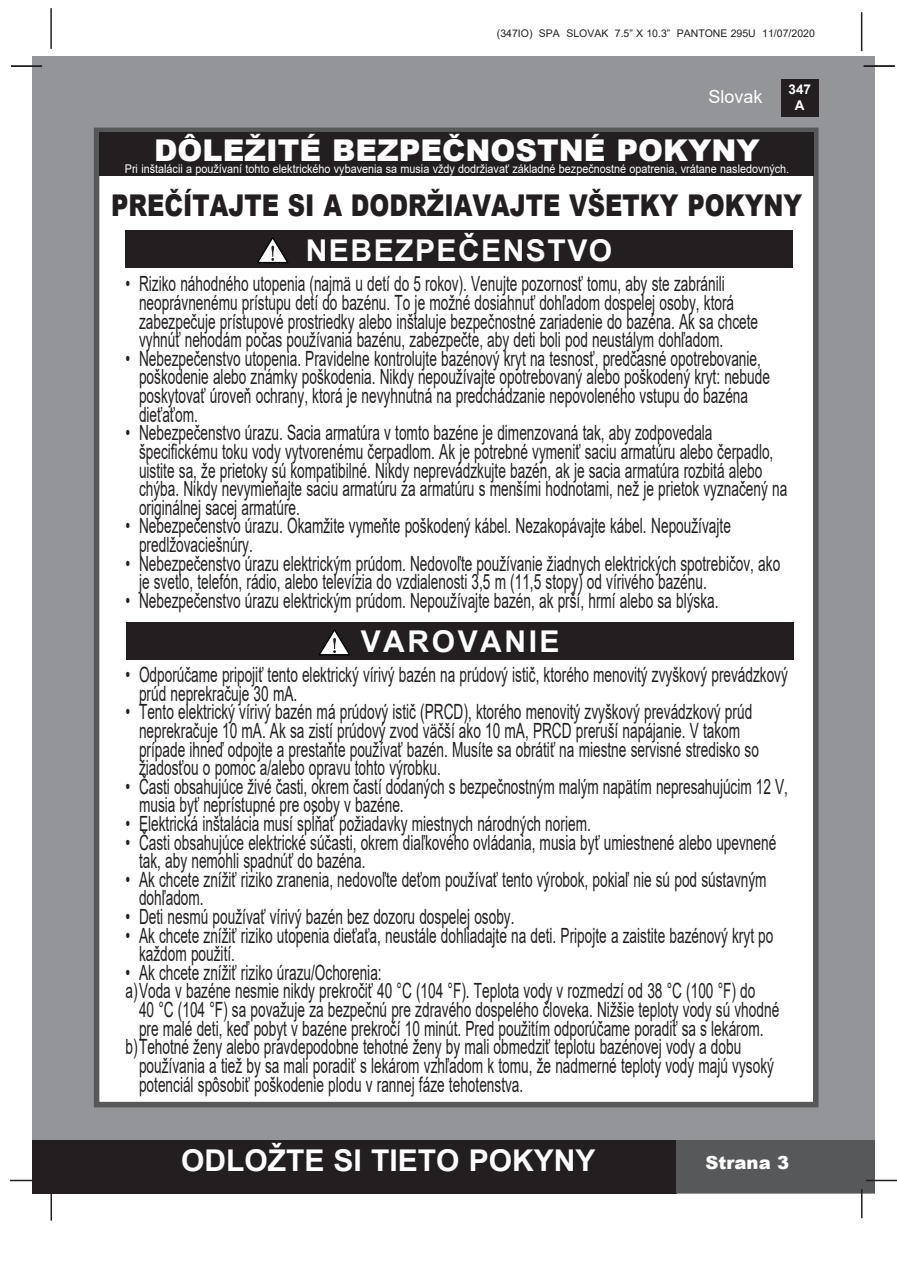
<style>
.page{position:relative;width:897px;height:1264px;background:#fff}
.page>*{position:absolute;margin:0;border:0;box-sizing:border-box;transform-origin:0 0}
.t1{font:900 30px "Arial";color:#231f20;scale:.8 1}
.t2{font:900 30px "Arial";color:#fff}
.t3{font:700 30px "Arial";color:#fff}
.t4{font:700 30px "Arial";letter-spacing:.05em;color:#fff}
.t5{font:700 30px "Arial";letter-spacing:.085em;color:#fff}
.t6{font:21px "Arial";color:#231f20;scale:.65 1}
.t7{font:900 18px "Arial";color:#fff}
.t8{font:18px "Arial";color:#fff}
.t9{font:700 13.5px/16.2px "Arial";color:#fff;text-align:center}
.t10{font:12px "Arial";color:#fff;scale:.9 1}
.t11{font:10.5px "Arial";color:#231f20}
</style>
<div class="page">
<div style="left:33px;top:56px;width:842px;height:1137px;background:#939598"></div>
<div style="left:780px;top:79px;width:38px;height:38px;background:#231f20"></div>
<hr style="left:50px;top:8px;width:2px;height:41px;background:#231f20">
<hr style="left:860px;top:12px;width:2px;height:39px;background:#231f20">
<div style="left:33px;top:1140px;width:644px;height:53px;background:#231f20"></div>
<div style="left:676px;top:1140px;width:199px;height:53px;background:#57585a"></div>
<hr style="left:865px;top:1179px;width:31px;height:2px;background:#231f20">
<hr style="left:860px;top:1189px;width:2px;height:29px;background:#231f20">
<hr style="left:50px;top:1190px;width:2px;height:30px;background:#231f20">
<hr style="left:10px;top:1179px;width:31px;height:2px;background:#231f20">
<div style="left:94px;top:128px;width:724px;height:979px;background:#fff;border:6px solid #57585a"></div>
<div style="left:99px;top:132px;width:714px;height:44px;background:#231f20"></div>
<hr style="left:863px;top:65px;width:31px;height:2px;background:#231f20">
<hr style="left:11px;top:65px;width:31px;height:2px;background:#231f20">
<div style="left:125px;top:230px;width:667px;height:38px;background:#231f20"></div>
<svg style="left:257px;top:237px;width:31px;height:26px"></svg>
<div style="left:127px;top:622px;width:666px;height:38px;background:#231f20"></div>
<svg style="left:319px;top:629px;width:31px;height:26px"></svg>
<p class="t11" style="left:497px;top:26px;width:319px">(347IO) SPA SLOVAK 7.5” X 10.3” PANTONE 295U 11/07/2020</p>
<p class="t8" style="left:708px;top:84px;width:56px">Slovak</p>
<p class="t9" style="left:788px;top:81px;width:24px">347<br>A</p>
<p class="t2" style="left:154px;top:129px;width:607px">DÔLEŽITÉ BEZPEČNOSTNÉ POKYNY</p>
<p class="t1" style="left:111px;top:183px;width:865px">PREČÍTAJTE SI A DODRŽIAVAJTE VŠETKY POKYNY</p>
<p class="t10" style="left:125px;top:160px;width:739px">Pri inštalácii a používaní tohto elektrického vybavenia sa musia vždy dodržiavať základné bezpečnostné opatrenia, vrátane nasledovných.</p>
<p class="t4" style="left:306px;top:230px;width:308px">NEBEZPEČENSTVO</p>
<p class="t6" style="left:125px;top:270px;width:923px">• Riziko náhodného utopenia (najmä u detí do 5 rokov). Venujte pozornosť tomu, aby ste zabránili</p>
<p class="t6" style="left:139px;top:288px;width:917px">neoprávnenému prístupu detí do bazénu. To je možné dosiahnuť dohľadom dospelej osoby, ktorá</p>
<p class="t6" style="left:139px;top:307px;width:953px">zabezpečuje prístupové prostriedky alebo inštaluje bezpečnostné zariadenie do bazéna. Ak sa chcete</p>
<p class="t6" style="left:139px;top:325px;width:900px">vyhnúť nehodám počas používania bazénu, zabezpečte, aby deti boli pod neustálym dohľadom.</p>
<p class="t6" style="left:125px;top:344px;width:979px">• Nebezpečenstvo utopenia. Pravidelne kontrolujte bazénový kryt na tesnosť, predčasné opotrebovanie,</p>
<p class="t6" style="left:139px;top:363px;width:971px">poškodenie alebo známky poškodenia. Nikdy nepoužívajte opotrebovaný alebo poškodený kryt: nebude</p>
<p class="t6" style="left:139px;top:381px;width:938px">poskytovať úroveň ochrany, ktorá je nevyhnutná na predchádzanie nepovoleného vstupu do bazéna</p>
<p class="t6" style="left:139px;top:400px;width:92px">dieťaťom.</p>
<p class="t6" style="left:125px;top:418px;width:904px">• Nebezpečenstvo úrazu. Sacia armatúra v tomto bazéne je dimenzovaná tak, aby zodpovedala</p>
<p class="t6" style="left:139px;top:437px;width:977px">špecifickému toku vody vytvorenému čerpadlom. Ak je potrebné vymeniť saciu armatúru alebo čerpadlo,</p>
<p class="t6" style="left:139px;top:456px;width:960px">uistite sa, že prietoky sú kompatibilné. Nikdy neprevádzkujte bazén, ak je sacia armatúra rozbitá alebo</p>
<p class="t6" style="left:139px;top:474px;width:998px">chýba. Nikdy nevymieňajte saciu armatúru za armatúru s menšími hodnotami, než je prietok vyznačený na</p>
<p class="t6" style="left:139px;top:493px;width:249px">originálnej sacej armatúre.</p>
<p class="t6" style="left:125px;top:511px;width:932px">• Nebezpečenstvo úrazu. Okamžite vymeňte poškodený kábel. Nezakopávajte kábel. Nepoužívajte</p>
<p class="t6" style="left:139px;top:530px;width:177px">predlžovaciešnúry.</p>
<p class="t6" style="left:125px;top:549px;width:1008px">• Nebezpečenstvo úrazu elektrickým prúdom. Nedovoľte používanie žiadnych elektrických spotrebičov, ako</p>
<p class="t6" style="left:139px;top:567px;width:875px">je svetlo, telefón, rádio, alebo televízia do vzdialenosti 3,5 m (11,5 stopy) od vírivého bazénu.</p>
<p class="t6" style="left:125px;top:586px;width:913px">• Nebezpečenstvo úrazu elektrickým prúdom. Nepoužívajte bazén, ak prší, hrmí alebo sa blýska.</p>
<p class="t5" style="left:361px;top:621px;width:200px">VAROVANIE</p>
<p class="t6" style="left:125px;top:660px;width:1020px">• Odporúčame pripojiť tento elektrický vírivý bazén na prúdový istič, ktorého menovitý zvyškový prevádzkový</p>
<p class="t6" style="left:139px;top:679px;width:245px">prúd neprekračuje 30 mA.</p>
<p class="t6" style="left:125px;top:697px;width:965px">• Tento elektrický vírivý bazén má prúdový istič (PRCD), ktorého menovitý zvyškový prevádzkový prúd</p>
<p class="t6" style="left:139px;top:716px;width:926px">neprekračuje 10 mA. Ak sa zistí prúdový zvod väčší ako 10 mA, PRCD preruší napájanie. V takom</p>
<p class="t6" style="left:139px;top:735px;width:955px">prípade ihneď odpojte a prestaňte používať bazén. Musíte sa obrátiť na miestne servisné stredisko so</p>
<p class="t6" style="left:139px;top:753px;width:466px">žiadosťou o pomoc a/alebo opravu tohto výrobku.</p>
<p class="t6" style="left:125px;top:772px;width:1020px">• Časti obsahujúce živé časti, okrem častí dodaných s bezpečnostným malým napätím nepresahujúcim 12 V,</p>
<p class="t6" style="left:139px;top:790px;width:409px">musia byť neprístupné pre osoby v bazéne.</p>
<p class="t6" style="left:125px;top:809px;width:717px">• Elektrická inštalácia musí spĺňať požiadavky miestnych národných noriem.</p>
<p class="t6" style="left:125px;top:828px;width:1002px">• Časti obsahujúce elektrické súčasti, okrem diaľkového ovládania, musia byť umiestnené alebo upevnené</p>
<p class="t6" style="left:139px;top:846px;width:350px">tak, aby nemohli spadnúť do bazéna.</p>
<p class="t6" style="left:125px;top:865px;width:987px">• Ak chcete znížiť riziko zranenia, nedovoľte deťom používať tento výrobok, pokiaľ nie sú pod sústavným</p>
<p class="t6" style="left:139px;top:883px;width:101px">dohľadom.</p>
<p class="t6" style="left:125px;top:902px;width:600px">• Deti nesmú používať vírivý bazén bez dozoru dospelej osoby.</p>
<p class="t6" style="left:125px;top:921px;width:998px">• Ak chcete znížiť riziko utopenia dieťaťa, neustále dohliadajte na deti. Pripojte a zaistite bazénový kryt po</p>
<p class="t6" style="left:139px;top:939px;width:149px">každom použití.</p>
<p class="t6" style="left:125px;top:958px;width:395px">• Ak chcete znížiť riziko úrazu/Ochorenia:</p>
<p class="t6" style="left:125px;top:976px;width:970px">a)Voda v bazéne nesmie nikdy prekročiť 40 °C (104 °F). Teplota vody v rozmedzí od 38 °C (100 °F) do</p>
<p class="t6" style="left:139px;top:995px;width:986px">40 °C (104 °F) sa považuje za bezpečnú pre zdravého dospelého človeka. Nižšie teploty vody sú vhodné</p>
<p class="t6" style="left:139px;top:1014px;width:962px">pre malé deti, keď pobyt v bazéne prekročí 10 minút. Pred použitím odporúčame poradiť sa s lekárom.</p>
<p class="t6" style="left:125px;top:1032px;width:948px">b)Tehotné ženy alebo pravdepodobne tehotné ženy by mali obmedziť teplotu bazénovej vody a dobu</p>
<p class="t6" style="left:139px;top:1051px;width:978px">používania a tiež by sa mali poradiť s lekárom vzhľadom k tomu, že nadmerné teploty vody majú vysoký</p>
<p class="t6" style="left:139px;top:1069px;width:592px">potenciál spôsobiť poškodenie plodu v rannej fáze tehotenstva.</p>
<h1 class="t3" style="left:181px;top:1139px;width:416px">ODLOŽTE SI TIETO POKYNY</h1>
<p class="t7" style="left:705px;top:1149px;width:85px">Strana 3</p>
</div>
